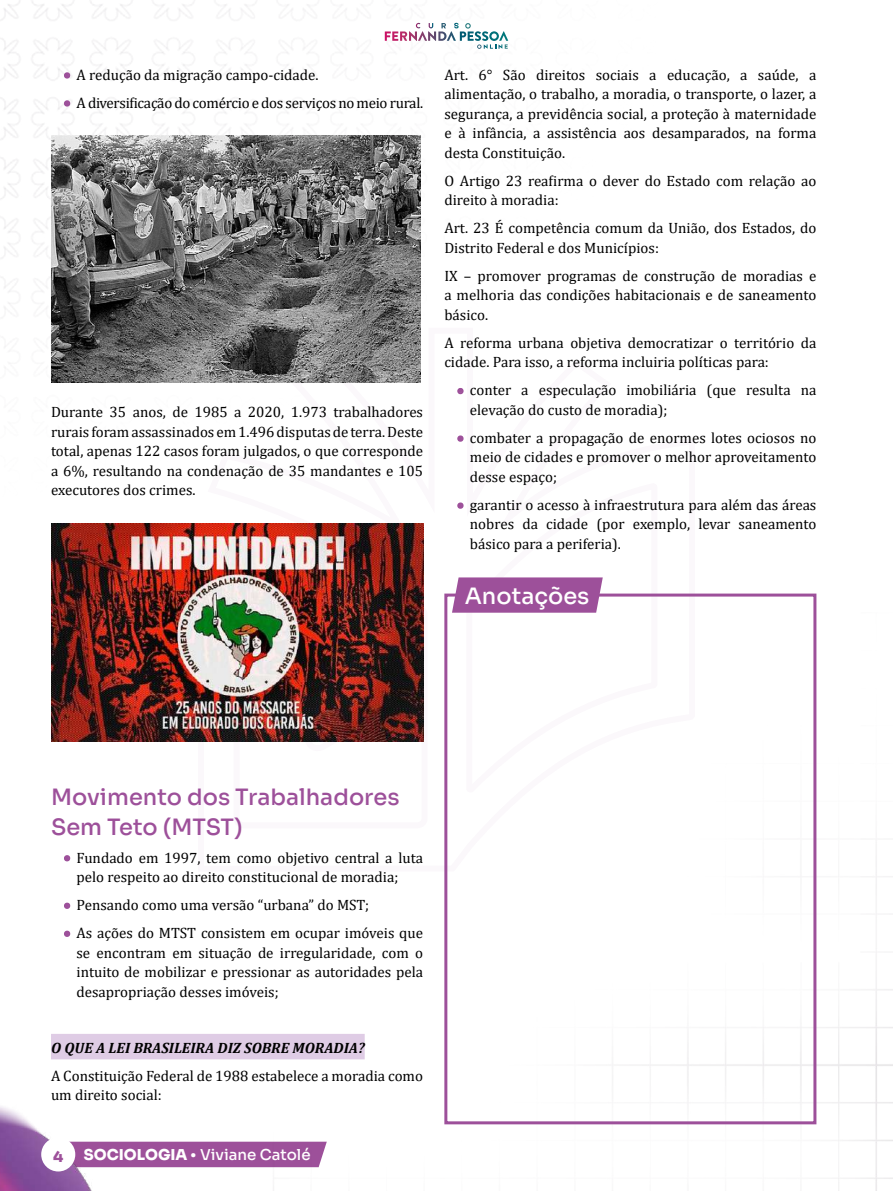
<style>
.page{position:relative;width:893px;height:1191px;background:#fff}
.page>*{position:absolute;margin:0;border:0;box-sizing:border-box;transform-origin:0 0}
.t1{font:500 22.5px/30px "Sora";color:#9d509a}
.t2{font:500 22.5px "Sora";color:#fff}
.t3{font:15px/19.5px "Cambria";color:#000;text-align:justify}
.t4{font:15px "Cambria";letter-spacing:-.02em;color:#000}
.t5{font:italic 700 15px "Cambria";color:#000}
.t6{font:500 15px "Sora";color:#fff}
.t7{font:15px "Sora";color:#9d509a}
.s1{color:#9d509a}
.s2{font-weight:400}
.s3{font-family:"Bagatela";font-weight:700}
</style>
<div class="page">
<img style="left:0;top:0;width:893px;height:1191px">
<svg style="left:195px;top:325px;width:505px;height:548px"></svg>
<svg style="left:409px;top:23px;width:99px;height:26px"></svg>
<img style="left:0;top:1081px;width:131px;height:110px">
<div style="left:44px;top:1140px;width:28px;height:28px;background:#fff;border-radius:50%"></div>
<div style="left:41px;top:1137px;width:34px;height:34px;border:6px solid #fff;border-radius:50%"></div>
<div style="left:51px;top:1033px;width:314px;height:26px;background:#dfcce5"></div>
<img style="left:51px;top:136px;width:370px;height:247px">
<img style="left:51px;top:523px;width:372px;height:219px">
<div style="left:444px;top:593px;width:372px;height:531px;border:3px solid #9d509a"></div>
<svg style="left:452px;top:577px;width:151px;height:35px;background:#a2599f"></svg>
<p class="t3" style="left:64px;top:65px;width:256px"><span class="s1">•</span> A redução da migração campo-cidade.</p>
<p class="t4" style="left:64px;top:94px;width:361px"><span class="s1">•</span> A diversificação do comércio e dos serviços no meio rural.</p>
<p class="t3" style="left:51px;top:402px;width:374px">Durante 35 anos, de 1985 a 2020, 1.973 trabalhadores rurais foram assassinados em 1.496 disputas de terra. Deste total, apenas 122 casos foram julgados, o que corresponde a 6%, resultando na condenação de 35 mandantes e 105 executores dos crimes.</p>
<p class="t3" style="left:444px;top:65px;width:374px">Art. 6° São direitos sociais a educação, a saúde, a alimentação, o trabalho, a moradia, o transporte, o lazer, a segurança, a previdência social, a proteção à maternidade e à infância, a assistência aos desamparados, na forma desta Constituição.</p>
<p class="t3" style="left:444px;top:171px;width:374px">O Artigo 23 reafirma o dever do Estado com relação ao direito à moradia:</p>
<p class="t3" style="left:444px;top:218px;width:374px">Art. 23 É competência comum da União, dos Estados, do<br>Distrito Federal e dos Municípios:</p>
<p class="t3" style="left:444px;top:266px;width:374px">IX – promover programas de construção de moradias e a melhoria das condições habitacionais e de saneamento básico.</p>
<p class="t3" style="left:444px;top:333px;width:374px">A reforma urbana objetiva democratizar o território da cidade. Para isso, a reforma incluiria políticas para:</p>
<p class="t3" style="left:470px;top:380px;width:348px;text-indent:-13px"><span class="s1">•</span> conter a especulação imobiliária (que resulta na elevação do custo de moradia);</p>
<p class="t3" style="left:470px;top:428px;width:348px;text-indent:-13px"><span class="s1">•</span> combater a propagação de enormes lotes ociosos no meio de cidades e promover o melhor aproveitamento desse espaço;</p>
<p class="t3" style="left:470px;top:495px;width:348px;text-indent:-13px"><span class="s1">•</span> garantir o acesso à infraestrutura para além das áreas nobres da cidade (por exemplo, levar saneamento básico para a periferia).</p>
<h1 class="t2" style="left:465px;top:577px;width:126px">Anotações</h1>
<h1 class="t1" style="left:51px;top:779px;width:350px">Movimento dos Trabalhadores<br>Sem Teto (MTST)</h1>
<p class="t3" style="left:77px;top:847px;width:348px;text-indent:-13px"><span class="s1">•</span> Fundado em 1997, tem como objetivo central a luta pelo respeito ao direito constitucional de moradia;</p>
<p class="t3" style="left:64px;top:895px;width:307px"><span class="s1">•</span> Pensando como uma versão “urbana” do MST;</p>
<p class="t3" style="left:77px;top:923px;width:348px;text-indent:-13px"><span class="s1">•</span> As ações do MTST consistem em ocupar imóveis que se encontram em situação de irregularidade, com o intuito de mobilizar e pressionar as autoridades pela desapropriação desses imóveis;</p>
<p class="t5" style="left:51px;top:1037px;width:315px">O QUE A LEI BRASILEIRA DIZ SOBRE MORADIA?</p>
<p class="t3" style="left:51px;top:1065px;width:374px">A Constituição Federal de 1988 estabelece a moradia como um direito social:</p>
<p class="t7" style="left:53px;top:1144px;width:12px">4</p>
<p class="t6" style="left:84px;top:1142px;width:228px"><span class="s2">SOCIOLOGIA</span> <span class="s3">•</span> Viviane Catolé</p>
</div>
